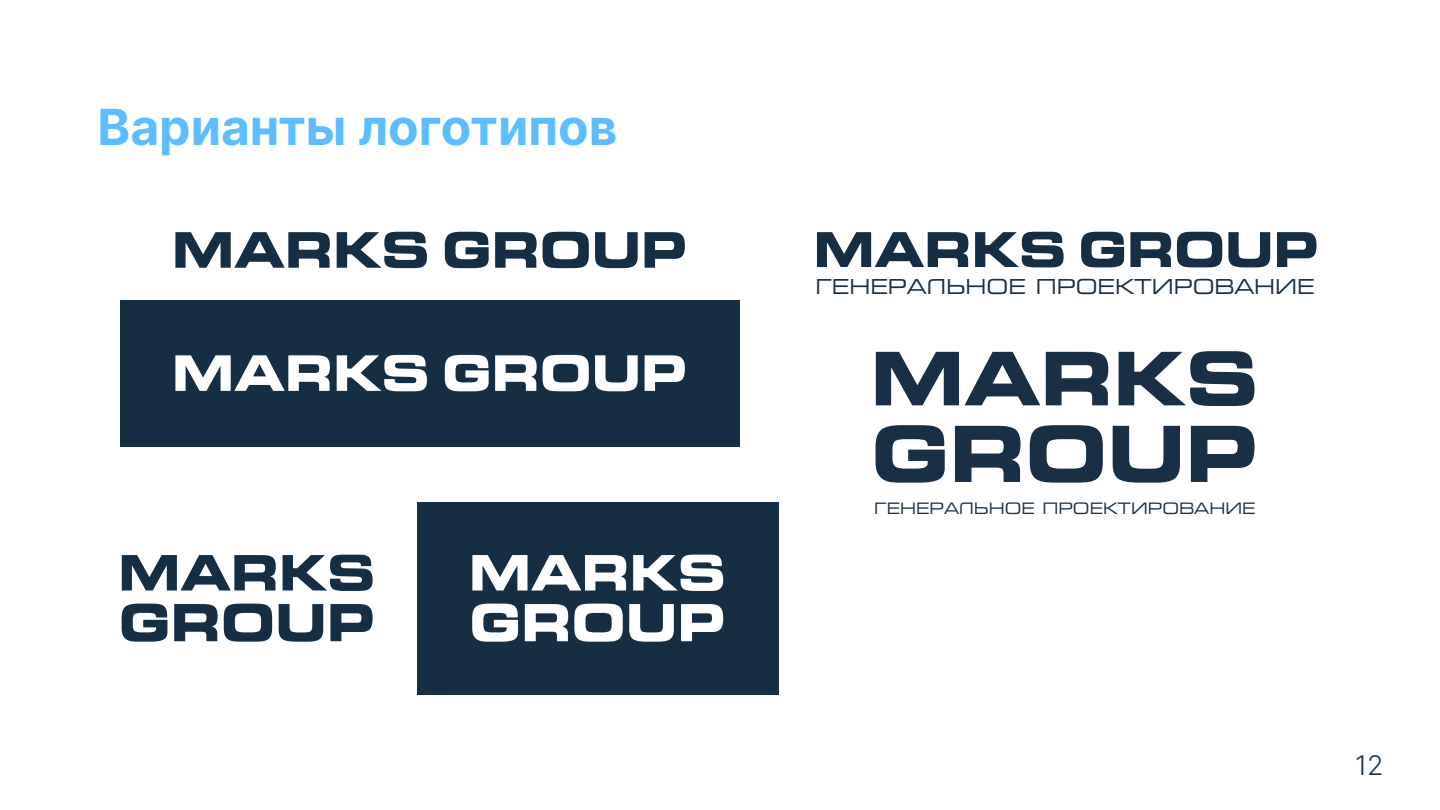
<style>
.page{position:relative;width:1440px;height:810px;background:#fff}
.page>*{position:absolute;margin:0;border:0;box-sizing:border-box;transform-origin:0 0}
.t1{font:49.72px "Inter V";color:#5cbdff}
.t2{font:27px "Inter V";color:#182f45}
.t3{font:20.62px "Square 721 Ex BT Rusbyme";color:#182f45}
.t4{font:15.75px "Square 721 Ex BT Rusbyme";color:#182f45}
</style>
<div class="page">
<svg style="left:175px;top:232px;width:155px;height:36px"></svg>
<svg style="left:337px;top:232px;width:90px;height:36px"></svg>
<svg style="left:445px;top:232px;width:44px;height:36px"></svg>
<svg style="left:495px;top:232px;width:42px;height:36px"></svg>
<svg style="left:543px;top:232px;width:46px;height:36px"></svg>
<svg style="left:595px;top:232px;width:43px;height:36px"></svg>
<svg style="left:645px;top:232px;width:40px;height:36px"></svg>
<svg style="left:122px;top:555px;width:154px;height:36px"></svg>
<svg style="left:283px;top:555px;width:90px;height:36px"></svg>
<svg style="left:122px;top:604px;width:45px;height:38px"></svg>
<svg style="left:174px;top:604px;width:44px;height:37px"></svg>
<svg style="left:224px;top:604px;width:48px;height:38px"></svg>
<svg style="left:279px;top:604px;width:44px;height:38px"></svg>
<svg style="left:330px;top:604px;width:43px;height:37px"></svg>
<div style="left:417px;top:502px;width:361px;height:193px;background:#162e44"></div>
<svg style="left:472px;top:555px;width:154px;height:36px"></svg>
<svg style="left:633px;top:555px;width:90px;height:36px"></svg>
<svg style="left:472px;top:604px;width:46px;height:38px"></svg>
<svg style="left:525px;top:604px;width:43px;height:37px"></svg>
<svg style="left:574px;top:604px;width:49px;height:38px"></svg>
<svg style="left:629px;top:604px;width:45px;height:38px"></svg>
<svg style="left:681px;top:604px;width:42px;height:37px"></svg>
<svg style="left:876px;top:352px;width:164px;height:53px"></svg>
<svg style="left:1046px;top:352px;width:62px;height:53px"></svg>
<svg style="left:1119px;top:351px;width:135px;height:55px"></svg>
<svg style="left:876px;top:425px;width:69px;height:58px"></svg>
<svg style="left:955px;top:426px;width:66px;height:56px"></svg>
<svg style="left:1030px;top:425px;width:73px;height:58px"></svg>
<svg style="left:1113px;top:426px;width:67px;height:57px"></svg>
<svg style="left:1191px;top:426px;width:64px;height:56px"></svg>
<svg style="left:817px;top:232px;width:151px;height:35px"></svg>
<svg style="left:975px;top:232px;width:89px;height:35px"></svg>
<svg style="left:1081px;top:232px;width:43px;height:35px"></svg>
<svg style="left:1130px;top:232px;width:41px;height:35px"></svg>
<svg style="left:1177px;top:232px;width:45px;height:35px"></svg>
<svg style="left:1228px;top:232px;width:42px;height:35px"></svg>
<svg style="left:1277px;top:232px;width:40px;height:35px"></svg>
<div style="left:120px;top:300px;width:620px;height:147px;background:#162e44"></div>
<svg style="left:175px;top:355px;width:155px;height:36px"></svg>
<svg style="left:337px;top:355px;width:90px;height:36px"></svg>
<svg style="left:445px;top:355px;width:44px;height:36px"></svg>
<svg style="left:495px;top:355px;width:42px;height:36px"></svg>
<svg style="left:543px;top:355px;width:46px;height:36px"></svg>
<svg style="left:595px;top:355px;width:43px;height:36px"></svg>
<svg style="left:645px;top:355px;width:40px;height:36px"></svg>
<h1 class="t1" style="left:98px;top:91px;width:521px">Варианты логотипов</h1>
<h3 class="t3" style="left:816px;top:274px;width:501px">ГЕНЕРАЛЬНОЕ ПРОЕКТИРОВАНИЕ</h3>
<p class="t4" style="left:874px;top:499px;width:383px">ГЕНЕРАЛЬНОЕ ПРОЕКТИРОВАНИЕ</p>
<h2 class="t2" style="left:1355px;top:745px;width:30px">12</h2>
</div>
